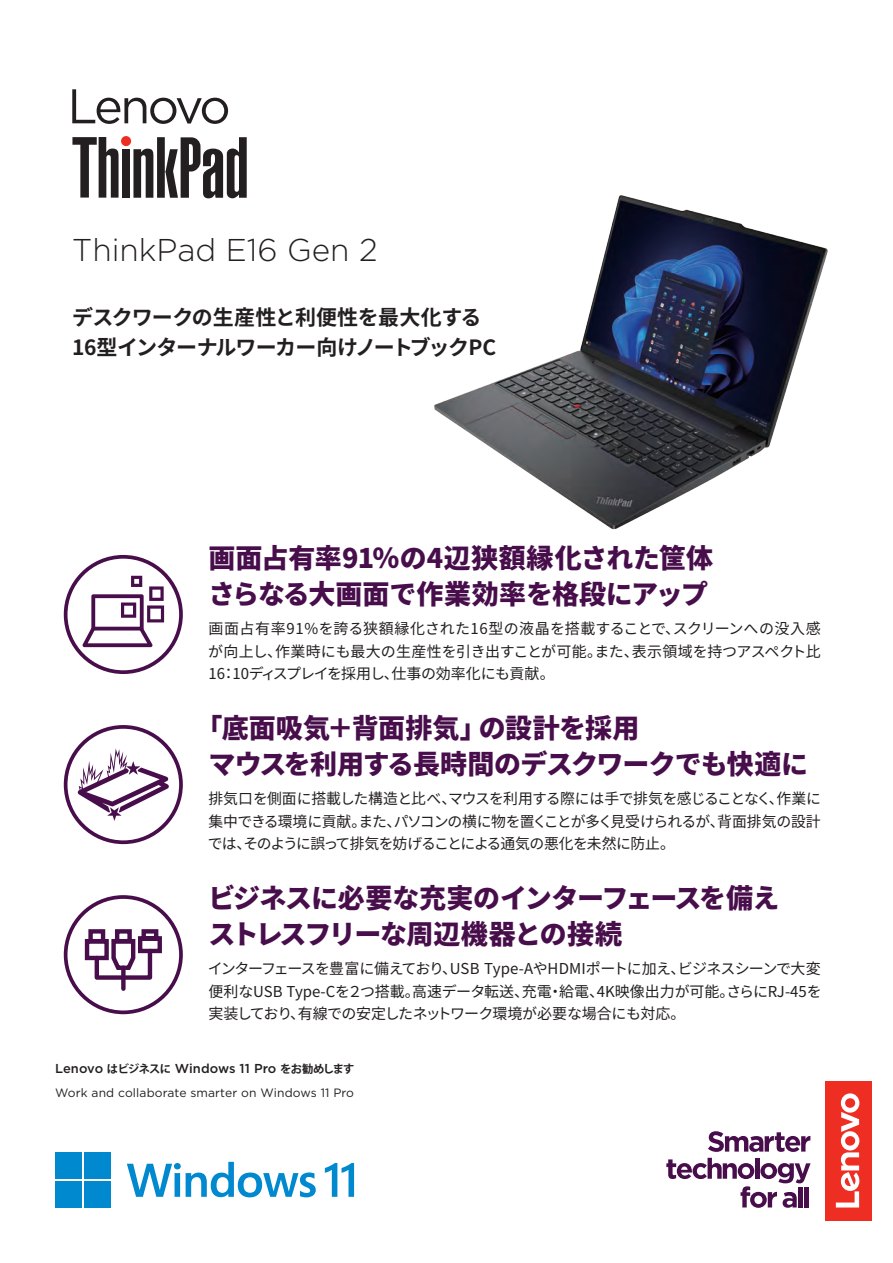
<style>
.page{position:relative;width:893px;height:1263px;background:#fff}
.page>*{position:absolute;margin:0;border:0;box-sizing:border-box;transform-origin:0 0}
.ベーススタイル_セレクト_221017{font:300 31.5px "Gotham";color:#231f20}
._03製品特長タイトル{font:900 27px "Noto Sans CJ Kjp";letter-spacing:-.02em;color:#480e4b}
._03製品特長タイトル-2{font:900 27px "Noto Sans CJ Kjp";letter-spacing:.005em;color:#480e4b}
._03製品特長タイトル-3{font:900 27px "Noto Sans CJ Kjp";color:#480e4b}
._03製品特長タイトル-4{font:900 27px "Noto Sans CJ Kjp";letter-spacing:-.04em;color:#480e4b}
._02製品概要{font:700 21px "Noto Sans CJ Kjp";letter-spacing:-.04em;color:#231f20}
._04製品特長本文{font:15px/22.5px "Noto Sans CJ Kjp";letter-spacing:-.035em;color:#231f20;text-align:justify}
.ベーススタイル_1Pager_230406{font:500 12.9px "Gotham";color:#231f20}
.ベーススタイル_1Pager_230406-2{font:12.15px "Gotham";letter-spacing:.01em;color:#231f20}
.s1{font-family:"Koz Go Pr 6 N";font-weight:700;font-size:11.25px}
</style>
<div class="page">
<img style="left:434px;top:195px;width:394px;height:335px">
<svg style="left:63px;top:895px;width:120px;height:119px"></svg>
<div style="left:121px;top:968px;width:5px;height:21px;background:#480e4b"></div>
<svg style="left:63px;top:555px;width:120px;height:119px"></svg>
<svg style="left:63px;top:725px;width:120px;height:119px"></svg>
<svg style="left:708px;top:1131px;width:102px;height:21px"></svg>
<svg style="left:666px;top:1158px;width:145px;height:50px"></svg>
<div style="left:798px;top:1186px;width:5px;height:21px;background:#480e4b"></div>
<hr style="left:805px;top:1186px;width:4px;height:21px;background:#480e4b">
<div style="left:825px;top:1081px;width:47px;height:139px;background:#ee2e22"></div>
<svg style="left:836px;top:1093px;width:23px;height:114px"></svg>
<div style="left:55px;top:1153px;width:26px;height:26px;background:#0089cf"></div>
<div style="left:84px;top:1153px;width:26px;height:26px;background:#0089cf"></div>
<div style="left:55px;top:1181px;width:26px;height:27px;background:#0089cf"></div>
<div style="left:84px;top:1181px;width:26px;height:27px;background:#0089cf"></div>
<svg style="left:127px;top:1162px;width:189px;height:35px"></svg>
<svg style="left:325px;top:1163px;width:29px;height:34px"></svg>
<div style="left:121px;top:136px;width:10px;height:10px;background:#ee2e22;border-radius:50%"></div>
<svg style="left:72px;top:137px;width:47px;height:61px"></svg>
<div style="left:122px;top:149px;width:8px;height:49px;background:#231f20"></div>
<svg style="left:133px;top:137px;width:114px;height:61px"></svg>
<svg style="left:72px;top:89px;width:156px;height:35px"></svg>
<p class="ベーススタイル_セレクト_221017" style="left:72px;top:230px;width:307px">ThinkPad E16 Gen 2</p>
<p class="_02製品概要" style="left:72px;top:305px;width:411px">デスクワークの生産性と利便性を最大化する</p>
<p class="_02製品概要" style="left:72px;top:335px;width:425px">16型インターナルワーカー向けノートブックPC</p>
<p class="_03製品特長タイトル-2" style="left:208px;top:543px;width:506px">画面占有率91％の4辺狭額縁化された筐体</p>
<p class="_03製品特長タイトル" style="left:208px;top:579px;width:501px">さらなる大画面で作業効率を格段にアップ</p>
<p class="_04製品特長本文" style="left:208px;top:618px;width:614px">画面占有率91%を誇る狭額縁化された16型の液晶を搭載することで、スクリーンへの没入感が向上し、作業時にも最大の生産性を引き出すことが可能。また、表示領域を持つアスペクト比16：10ディスプレイを採用し、仕事の効率化にも貢献。</p>
<p class="_03製品特長タイトル-3" style="left:196px;top:713px;width:445px">「底面吸気＋背面排気」の設計を採用</p>
<p class="_03製品特長タイトル" style="left:208px;top:749px;width:601px">マウスを利用する長時間のデスクワークでも快適に</p>
<p class="_04製品特長本文" style="left:208px;top:788px;width:615px">排気口を側面に搭載した構造と比べ、マウスを利用する際には手で排気を感じることなく、作業に集中できる環境に貢献。また、パソコンの横に物を置くことが多く見受けられるが、背面排気の設計では、そのように誤って排気を妨げることによる通気の悪化を未然に防止。</p>
<p class="_03製品特長タイトル" style="left:208px;top:883px;width:573px">ビジネスに必要な充実のインターフェースを備え</p>
<p class="_03製品特長タイトル-4" style="left:208px;top:919px;width:415px">ストレスフリーな周辺機器との接続</p>
<p class="_04製品特長本文" style="left:208px;top:958px;width:615px">インターフェースを豊富に備えており、USB Type-AやHDMIポートに加え、ビジネスシーンで大変便利なUSB Type-Cを２つ搭載。高速データ転送、充電・給電、4K映像出力が可能。さらにRJ-45を実装しており、有線での安定したネットワーク環境が必要な場合にも対応。</p>
<p class="ベーススタイル_1Pager_230406" style="left:55px;top:1060px;width:301px">Lenovo <span class="s1">はビジネスに</span> Windows 11 Pro <span class="s1">をお勧めします</span></p>
<p class="ベーススタイル_1Pager_230406-2" style="left:55px;top:1084px;width:300px">Work and collaborate smarter on Windows 11 Pro</p>
</div>
